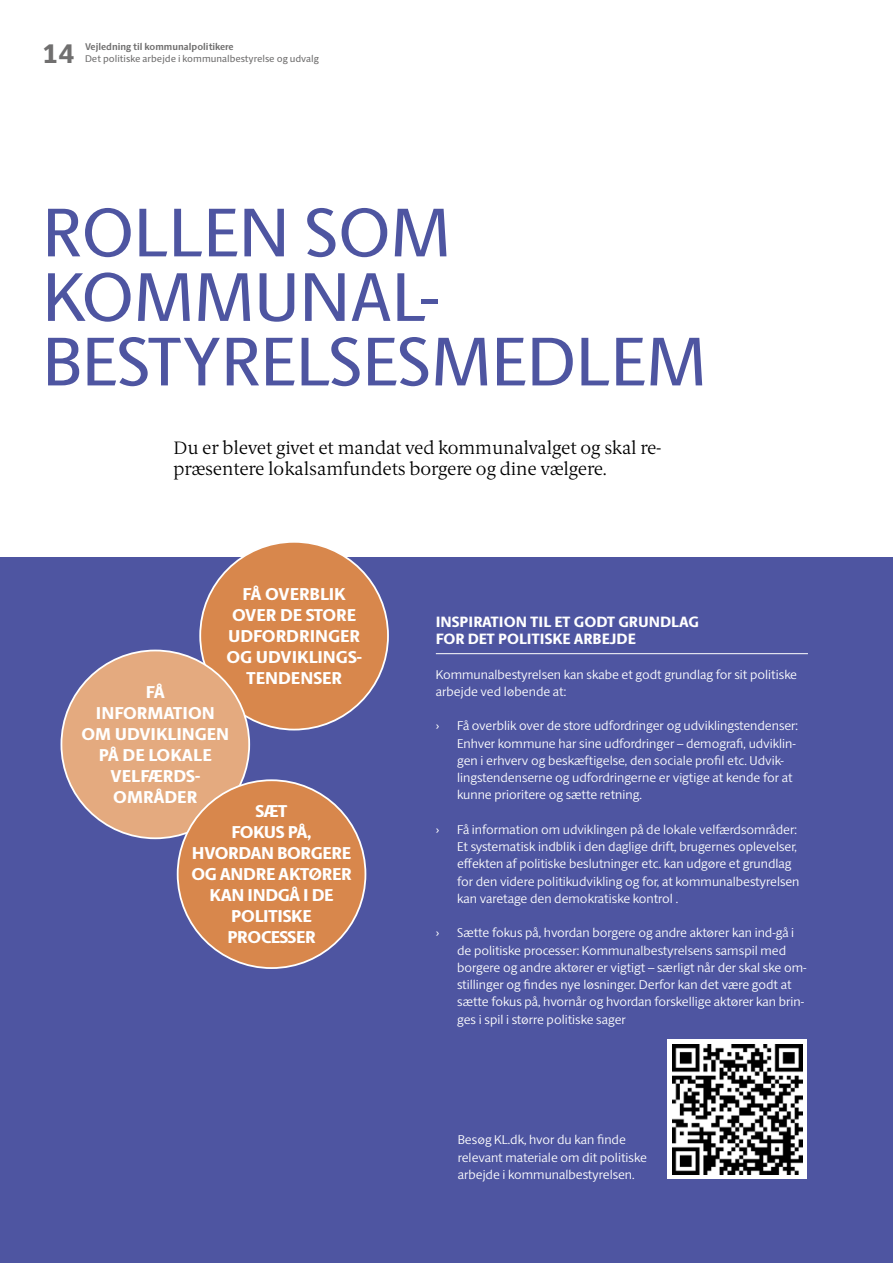
<style>
.page{position:relative;width:893px;height:1263px;background:#fff}
.page>*{position:absolute;margin:0;border:0;box-sizing:border-box;transform-origin:0 0}
.Rubrik_1_-_SANS{font:69px "ID Sans";color:#4e55a1}
.t1{font:800 27px "ID Sans";color:#706f6f}
.Manchet_-_SERIF{font:300 18px/21px "ID Serif";color:#000}
.t2{font:800 17.25px "ID Sans";color:#fff}
.t3{font:800 17.25px "ID Sans";letter-spacing:-.02em;color:#fff}
.Brødtekst_-_SERIF{font:800 15px "ID Sans";color:#fff}
.Brødtekst_-_SERIF-2{font:300 12.75px/17.2px "ID Sans";color:#fff}
.t4{font:9.75px "ID Sans";color:#706f6f}
.t5{font:700 9.75px "ID Sans";color:#706f6f}
</style>
<div class="page">
<div style="left:0;top:558px;width:893px;height:705px;background:#4e55a1"></div>
<div style="left:200px;top:542px;width:188px;height:187px;background:#d8874c;border-radius:50%"></div>
<div style="left:61px;top:650px;width:188px;height:188px;background:#e4aa7f;border-radius:50%"></div>
<div style="left:178px;top:780px;width:187px;height:188px;background:#d8874c;border-radius:50%"></div>
<hr style="left:436px;top:653px;width:372px;height:1px;background:#fff">
<svg style="left:667px;top:1040px;width:140px;height:139px;background:#e3e3e3"></svg>
<img style="left:673px;top:1045px;width:129px;height:129px">
<h2 class="t1" style="left:43px;top:37px;width:33px">14</h2>
<p class="t5" style="left:85px;top:41px;width:150px">Vejledning til kommunalpolitikere</p>
<p class="t4" style="left:85px;top:53px;width:235px">Det politiske arbejde i kommunalbestyrelse og udvalg</p>
<h1 class="Rubrik_1_-_SANS" style="left:43px;top:192px;width:410px">ROLLEN SOM</h1>
<h1 class="Rubrik_1_-_SANS" style="left:43px;top:257px;width:398px">KOMMUNAL-</h1>
<h1 class="Rubrik_1_-_SANS" style="left:43px;top:321px;width:665px">BESTYRELSESMEDLEM</h1>
<p class="Manchet_-_SERIF" style="left:174px;top:438px;width:489px">Du er blevet givet et mandat ved kommunalvalget og skal re&shy;præsentere lokalsamfundets borgere og dine vælgere.</p>
<p class="t2" style="left:242px;top:583px;width:105px">FÅ OVERBLIK</p>
<p class="t2" style="left:232px;top:604px;width:126px">OVER DE STORE</p>
<p class="t2" style="left:228px;top:625px;width:134px">UDFORDRINGER</p>
<p class="t2" style="left:226px;top:646px;width:137px">OG UDVIKLINGS-</p>
<p class="t2" style="left:246px;top:667px;width:98px">TENDENSER</p>
<p class="t3" style="left:146px;top:681px;width:21px">FÅ</p>
<p class="t2" style="left:96px;top:702px;width:120px">INFORMATION</p>
<p class="t2" style="left:81px;top:723px;width:149px">OM UDVIKLINGEN</p>
<p class="t2" style="left:99px;top:744px;width:114px">PÅ DE LOKALE</p>
<p class="t2" style="left:111px;top:765px;width:91px">VELFÆRDS-</p>
<p class="t2" style="left:113px;top:786px;width:85px">OMRÅDER</p>
<p class="t3" style="left:256px;top:801px;width:33px">SÆT</p>
<p class="t3" style="left:232px;top:822px;width:82px">FOKUS PÅ,</p>
<p class="t3" style="left:192px;top:843px;width:161px">HVORDAN BORGERE</p>
<p class="t3" style="left:191px;top:864px;width:162px">OG ANDRE AKTØRER</p>
<p class="t3" style="left:210px;top:885px;width:125px">KAN INDGÅ I DE</p>
<p class="t3" style="left:231px;top:906px;width:82px">POLITISKE</p>
<p class="t3" style="left:227px;top:927px;width:90px">PROCESSER</p>
<p class="Brødtekst_-_SERIF" style="left:436px;top:612px;width:265px">INSPIRATION TIL ET GODT GRUNDLAG</p>
<p class="Brødtekst_-_SERIF" style="left:436px;top:630px;width:201px">FOR DET POLITISKE ARBEJDE</p>
<p class="Brødtekst_-_SERIF-2" style="left:436px;top:665px;width:363px">Kommunalbestyrelsen kan skabe et godt grundlag for sit politiske arbejde ved løbende at:</p>
<p class="Brødtekst_-_SERIF-2" style="left:436px;top:717px;width:5px">›</p>
<p class="Brødtekst_-_SERIF-2" style="left:457px;top:717px;width:342px">Få overblik over de store udfordringer og udviklingstendenser:<br>Enhver kommune har sine udfordringer – demografi, udviklin&shy;gen i erhverv og beskæftigelse, den sociale profil etc. Udvik&shy;lingstendenserne og udfordringerne er vigtige at kende for at kunne prioritere og sætte retning.</p>
<p class="Brødtekst_-_SERIF-2" style="left:436px;top:821px;width:5px">›</p>
<p class="Brødtekst_-_SERIF-2" style="left:457px;top:821px;width:344px">Få information om udviklingen på de lokale velfærdsområder:<br>Et systematisk indblik i den daglige drift, brugernes oplevelser, effekten af politiske beslutninger etc. kan udgøre et grundlag for den videre politikudvikling og for, at kommunalbestyrelsen kan varetage den demokratiske kontrol .</p>
<p class="Brødtekst_-_SERIF-2" style="left:436px;top:924px;width:5px">›</p>
<p class="Brødtekst_-_SERIF-2" style="left:457px;top:924px;width:351px">Sætte fokus på, hvordan borgere og andre aktører kan ind-gå i de politiske processer: Kommunalbestyrelsens samspil med borgere og andre aktører er vigtigt – særligt når der skal ske om&shy;stillinger og findes nye løsninger. Derfor kan det være godt at sætte fokus på, hvornår og hvordan forskellige aktører kan brin&shy;ges i spil i større politiske sager</p>
<p class="Brødtekst_-_SERIF-2" style="left:458px;top:1131px;width:191px">Besøg KL.dk, hvor du kan finde relevant materiale om dit politiske arbejde i kommunalbestyrelsen.</p>
</div>
